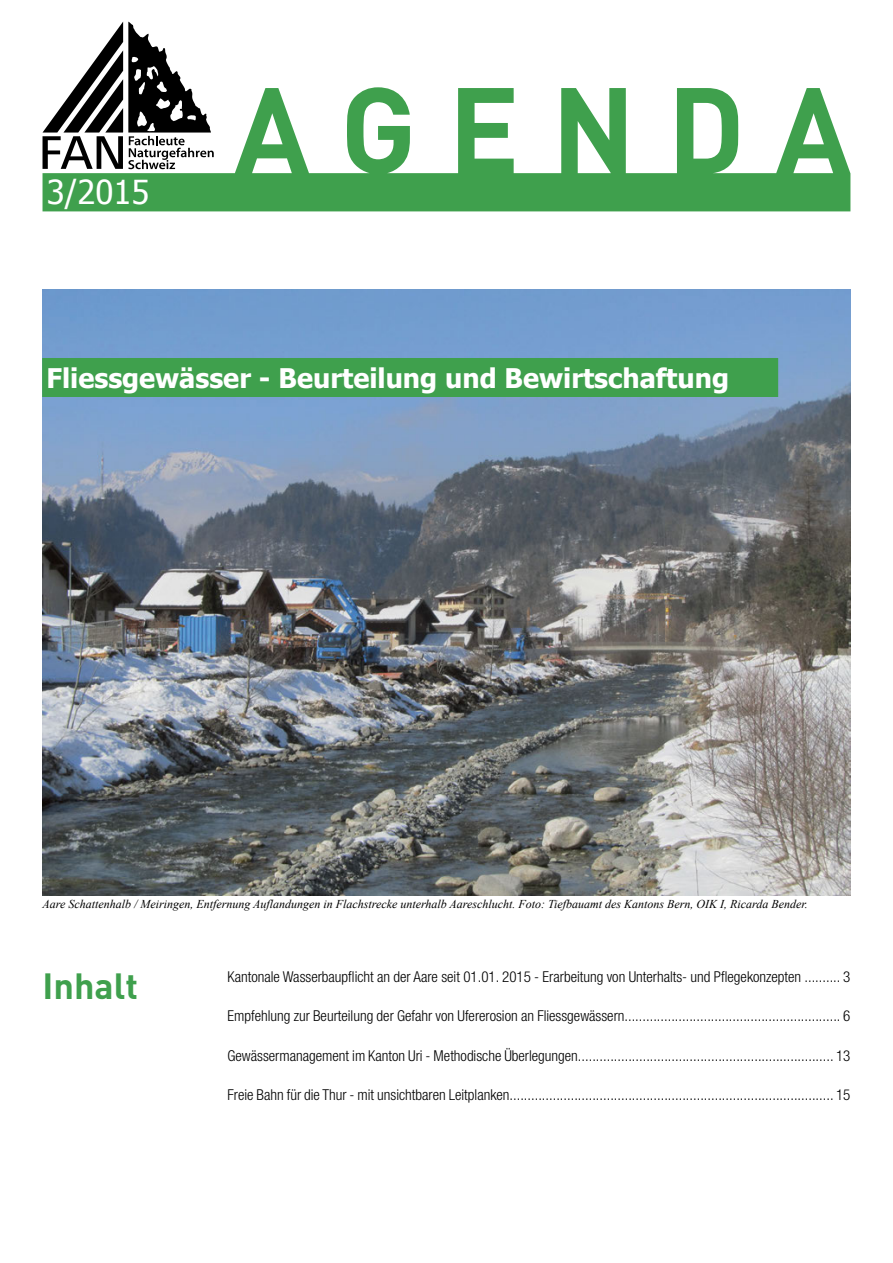
<style>
.page{position:relative;width:893px;height:1263px;background:#fff}
.page>*{position:absolute;margin:0;border:0;box-sizing:border-box;transform-origin:0 0}
.t1{font:700 36px "DIN";color:#3fa04d}
.t2{font:33px "Tahoma";color:#fff}
.t3{font:700 27px "Tahoma";color:#fff}
.t4{font:300 condensed 15px "Helvetica Neue";color:#000}
.t5{font:italic 12px "Times New Roman";color:#000}
</style>
<div class="page">
<svg style="left:43px;top:87px;width:807px;height:124px;fill:#3fa04d"></svg>
<svg style="left:43px;top:22px;width:171px;height:147px"></svg>
<img style="left:43px;top:290px;width:807px;height:606px">
<div style="left:42px;top:358px;width:736px;height:39px;background:#3fa04d"></div>
<h2 class="t2" style="left:47px;top:170px;width:104px">3/2015</h2>
<h3 class="t3" style="left:46px;top:360px;width:684px">Fliessgewässer - Beurteilung und Bewirtschaftung</h3>
<p class="t5" style="left:43px;top:895px;width:767px">Aare Schattenhalb / Meiringen, Entfernung Auflandungen in Flachstrecke unterhalb Aareschlucht. Foto: Tiefbauamt des Kantons Bern, OIK I, Ricarda Bender.</p>
<h1 class="t1" style="left:43px;top:962px;width:97px">Inhalt</h1>
<p class="t4" style="left:227px;top:967px;width:624px">Kantonale Wasserbaupflicht an der Aare seit 01.01. 2015 - Erarbeitung von Unterhalts- und Pflegekonzepten .......... 3</p>
<p class="t4" style="left:227px;top:1007px;width:624px">Empfehlung zur Beurteilung der Gefahr von Ufererosion an Fliessgewässern............................................................ 6</p>
<p class="t4" style="left:227px;top:1047px;width:624px">Gewässermanagement im Kanton Uri - Methodische Überlegungen....................................................................... 13</p>
<p class="t4" style="left:227px;top:1086px;width:624px">Freie Bahn für die Thur - mit unsichtbaren Leitplanken.......................................................................................... 15</p>
</div>
